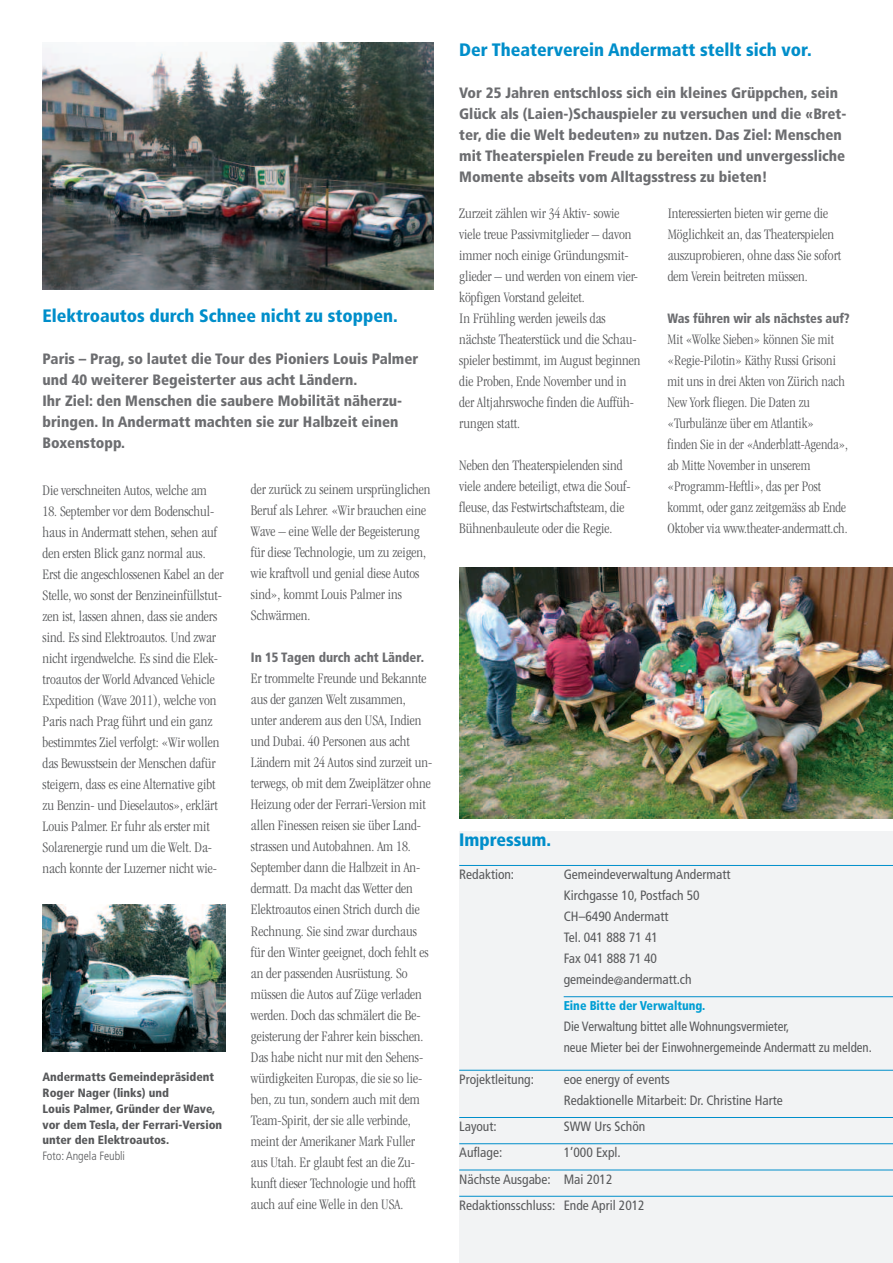
<style>
.page{position:relative;width:893px;height:1263px;background:#fff}
.page>*{position:absolute;margin:0;border:0;box-sizing:border-box;transform-origin:0 0}
.t1{font:900 condensed 18px "Frutiger";color:#008eca}
.t2{font:300 condensed 15px/21px "Garamond";color:#57585a}
.t3{font:900 condensed 15px/21px "Frutiger";color:#6c6d70}
.t4{font:condensed 13.5px/21px "Frutiger";color:#57585a}
.t5{font:condensed 13.5px/21px "Frutiger";color:#57585a;scale:.95 1}
.t6{font:900 condensed 13.5px "Frutiger";color:#6c6d70;scale:.93 1}
.t7{font:900 condensed 13.5px "Frutiger";color:#6c6d70;scale:.95 1}
.t8{font:900 condensed 12.75px "Frutiger";color:#009ed4;scale:.95 1}
.t9{font:900 condensed 12px/15.8px "Frutiger";color:#57585a}
.t10{font:300 condensed 12px "Frutiger";color:#57585a}
.s1{font-size:12px}
</style>
<div class="page">
<img style="left:459px;top:568px;width:434px;height:250px">
<img style="left:43px;top:43px;width:391px;height:246px">
<img style="left:43px;top:904px;width:182px;height:147px">
<div style="left:459px;top:831px;width:434px;height:432px;background:#f2f3f4"></div>
<hr style="left:459px;top:865px;width:434px;height:1px;background:#008eca">
<hr style="left:564px;top:996px;width:329px;height:1px;background:#008eca">
<hr style="left:459px;top:1070px;width:434px;height:1px;background:#008eca">
<hr style="left:459px;top:1117px;width:434px;height:1px;background:#008eca">
<hr style="left:459px;top:1143px;width:434px;height:1px;background:#008eca">
<hr style="left:459px;top:1170px;width:434px;height:1px;background:#008eca">
<hr style="left:459px;top:1196px;width:434px;height:1px;background:#008eca">
<p class="t1" style="left:43px;top:309px;width:357px">Elektroautos durch Schnee nicht zu stoppen.</p>
<p class="t3" style="left:43px;top:350px;width:377px">Paris – Prag, so lautet die Tour des Pioniers Louis Palmer und 40 weiterer Begeisterter aus acht Ländern.<br>Ihr Ziel: den Menschen die saubere Mobilität näherzu&shy;bringen. In Andermatt machten sie zur Halbzeit einen Boxenstopp.</p>
<p class="t2" style="left:43px;top:480px;width:166px">Die verschneiten Autos, welche am</p>
<p class="t2" style="left:43px;top:501px;width:182px">18. September vor dem Bodenschul&shy;haus in Andermatt stehen, sehen auf den ersten Blick ganz normal aus.<br>Erst die angeschlossenen Kabel an der Stelle, wo sonst der Benzineinfüllstut&shy;zen ist, lassen ahnen, dass sie anders sind. Es sind Elektroautos. Und zwar nicht irgendwelche. Es sind die Elek&shy;troautos der World Advanced Vehicle Expedition (Wave 2011), welche von Paris nach Prag führt und ein ganz bestimmtes Ziel verfolgt: «Wir wollen das Bewusstsein der Menschen dafür steigern, dass es eine Alternative gibt zu Benzin- und Dieselautos», erklärt Louis Palmer. Er fuhr als erster mit Solarenergie rund um die Welt. Da&shy;nach konnte der Luzerner nicht wie-</p>
<p class="t2" style="left:251px;top:480px;width:181px">der zurück zu seinem ursprünglichen<br>Beruf als Lehrer. «Wir brauchen eine<br>Wave – eine Welle der Begeisterung für diese Technologie, um zu zeigen, wie kraftvoll und genial diese Autos sind», kommt Louis Palmer ins<br>Schwärmen.</p>
<p class="t7" style="left:251px;top:652px;width:184px">In 15 Tagen durch acht Länder.</p>
<p class="t2" style="left:251px;top:669px;width:183px">Er trommelte Freunde und Bekannte aus der ganzen Welt zusammen, unter anderem aus den USA, Indien und Dubai. 40 Personen aus acht Ländern mit 24 Autos sind zurzeit un&shy;terwegs, ob mit dem Zweiplätzer ohne Heizung oder der Ferrari-Version mit allen Finessen reisen sie über Land&shy;strassen und Autobahnen. Am 18.<br>September dann die Halbzeit in An&shy;dermatt. Da macht das Wetter den Elektroautos einen Strich durch die Rechnung. Sie sind zwar durchaus für den Winter geeignet, doch fehlt es an der passenden Ausrüstung. So müssen die Autos auf Züge verladen werden. Doch das schmälert die Be&shy;geisterung der Fahrer kein bisschen.<br>Das habe nicht nur mit den Sehens&shy;würdigkeiten Europas, die sie so lie&shy;ben, zu tun, sondern auch mit dem Team-Spirit, der sie alle verbinde, meint der Amerikaner Mark Fuller aus Utah. Er glaubt fest an die Zu&shy;kunft dieser Technologie und hofft auch auf eine Welle in den USA.</p>
<p class="t9" style="left:43px;top:1070px;width:181px">Andermatts Gemeindepräsident<br>Roger Nager (links) und<br>Louis Palmer, Gründer der Wave, vor dem Tesla, der Ferrari-Version unter den Elektroautos.</p>
<p class="t10" style="left:43px;top:1151px;width:84px">Foto: Angela Feubli</p>
<p class="t1" style="left:459px;top:43px;width:354px">Der Theaterverein Andermatt stellt sich vor.</p>
<p class="t3" style="left:459px;top:84px;width:389px">Vor 25 Jahren entschloss sich ein kleines Grüppchen, sein Glück als (Laien-)Schauspieler zu versuchen und die «Bret&shy;ter, die die Welt bedeuten» zu nutzen. Das Ziel: Menschen mit Theaterspielen Freude zu bereiten und unvergessliche Momente abseits vom Alltagsstress zu bieten!</p>
<p class="t2" style="left:459px;top:204px;width:183px">Zurzeit zählen wir 34 Aktiv- sowie viele treue Passivmitglieder – davon immer noch einige Gründungsmit&shy;glieder – und werden von einem vier&shy;köpfigen Vorstand geleitet.<br>In Frühling werden jeweils das nächste Theaterstück und die Schau&shy;spieler bestimmt, im August beginnen die Proben, Ende November und in der Altjahrswoche finden die Auffüh&shy;rungen statt.</p>
<p class="t2" style="left:459px;top:456px;width:173px">Neben den Theaterspielenden sind viele andere beteiligt, etwa die Souf&shy;fleuse, das Festwirtschaftsteam, die Bühnenbauleute oder die Regie.</p>
<p class="t2" style="left:668px;top:204px;width:175px">Interessierten bieten wir gerne die Möglichkeit an, das Theaterspielen auszuprobieren, ohne dass Sie sofort dem Verein beitreten müssen.</p>
<p class="t6" style="left:668px;top:313px;width:197px">Was führen wir als nächstes auf?</p>
<p class="t2" style="left:668px;top:330px;width:182px">Mit «Wolke Sieben» können Sie mit «Regie-Pilotin» Käthy Russi Grisoni mit uns in drei Akten von Zürich nach New York fliegen. Die Daten zu «Turbulänze über em Atlantik»<br>finden Sie in der «Anderblatt-Agenda», ab Mitte November in unserem «Programm-Heftli», das per Post kommt, oder ganz zeitgemäss ab Ende Oktober via www.theater-andermatt.ch.</p>
<p class="t1" style="left:459px;top:833px;width:93px">Impressum.</p>
<p class="t4" style="left:459px;top:865px;width:56px">Redaktion:</p>
<p class="t4" style="left:564px;top:865px;width:168px">Gemeindeverwaltung Andermatt<br>Kirchgasse 10, Postfach 50<br>CH–6490 Andermatt<br>Tel. 041 888 71 41<br>Fax 041 888 71 40 gemeinde<span class="s1">@</span>andermatt.ch</p>
<p class="t8" style="left:564px;top:1000px;width:151px">Eine Bitte der Verwaltung.</p>
<p class="t5" style="left:564px;top:1017px;width:326px">Die Verwaltung bittet alle Wohnungsvermieter,<br>neue Mieter bei der Einwohnergemeinde Andermatt zu melden.</p>
<p class="t4" style="left:459px;top:1070px;width:76px">Projektleitung:</p>
<p class="t4" style="left:564px;top:1070px;width:221px">eoe energy of events<br>Redaktionelle Mitarbeit: Dr. Christine Harte</p>
<p class="t4" style="left:459px;top:1117px;width:39px">Layout:</p>
<p class="t4" style="left:564px;top:1117px;width:83px">SWW Urs Schön</p>
<p class="t4" style="left:459px;top:1143px;width:44px">Auflage:</p>
<p class="t4" style="left:459px;top:1141px;width:187px;line-height:26.2px;text-indent:104px">1’000 Expl.<br>Nächste Ausgabe: Mai 2012<br>Redaktionsschluss: Ende April 2012</p>
</div>
